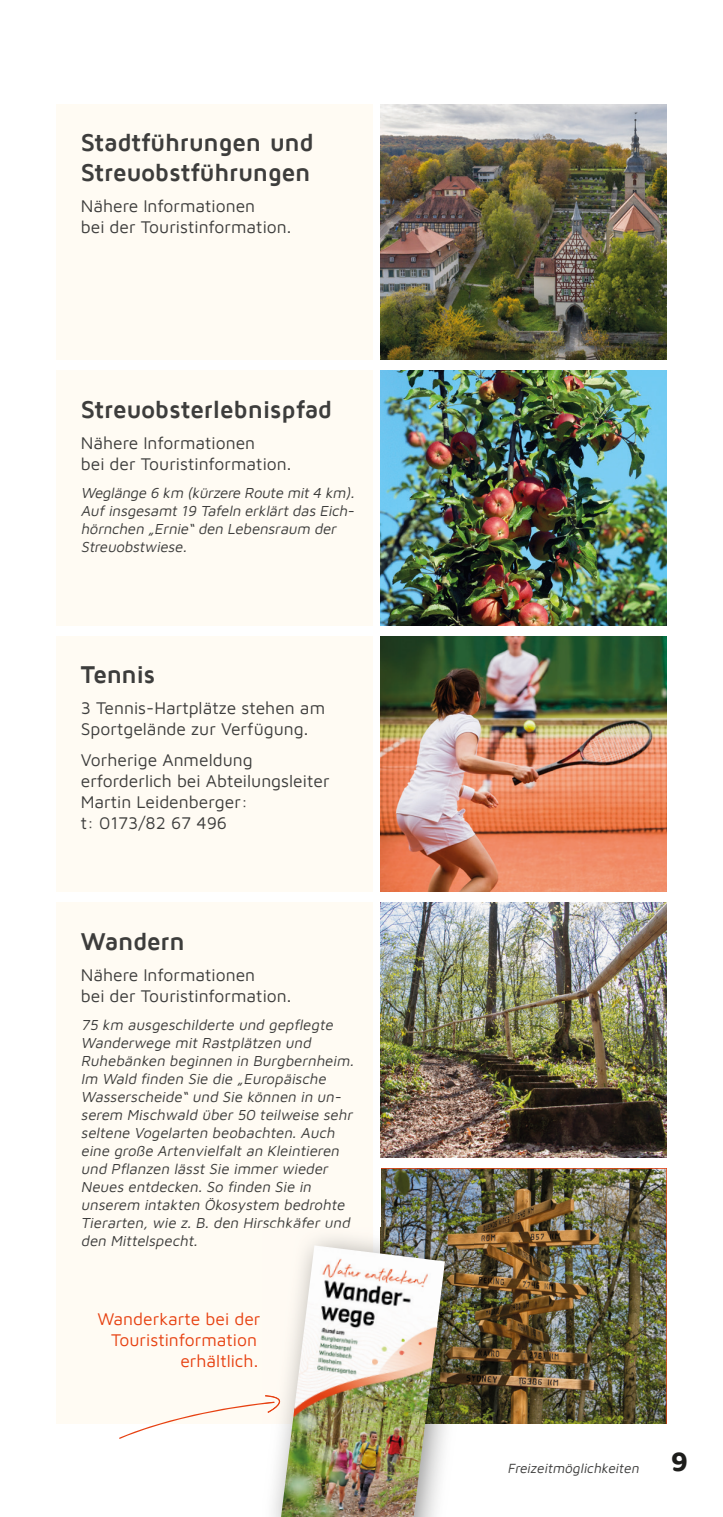
<style>
.page{position:relative;width:723px;height:1517px;background:#fff}
.page>*{position:absolute;margin:0;border:0;box-sizing:border-box;transform-origin:0 0}
.t1{font:700 25px/30px "Maven Pro";letter-spacing:-.015em;color:#3d3d3c}
.t2{font:17.5px/21px "Maven Pro";color:#3d3d3c}
.t3{font:17.5px/21px "Maven Pro";color:#e74111;text-align:right}
.t4{font:italic 15px/18px "Maven Pro";color:#3d3d3c}
.t5{font:italic 13.75px "Maven Pro";color:#3d3d3c}
.s1{font-family:"Baloo 2";font-weight:700;font-style:normal;font-size:30px;color:#1d1d1b}
</style>
<div class="page">
<div style="left:57px;top:636px;width:316px;height:255px;background:#fffbf3"></div>
<img style="left:381px;top:636px;width:285px;height:255px">
<div style="left:57px;top:902px;width:316px;height:522px;background:#fffbf3"></div>
<img style="left:381px;top:902px;width:285px;height:255px">
<img style="left:381px;top:1168px;width:285px;height:256px">
<div style="left:57px;top:370px;width:316px;height:255px;background:#fffbf3"></div>
<img style="left:381px;top:370px;width:285px;height:255px">
<div style="left:57px;top:104px;width:316px;height:255px;background:#fffbf3"></div>
<img style="left:381px;top:104px;width:285px;height:255px">
<svg style="left:119px;top:1403px;width:143px;height:36px"></svg>
<img style="left:381px;top:1227px;width:93px;height:197px">
<img style="left:263px;top:1227px;width:87px;height:2px">
<img style="left:262px;top:1395px;width:18px;height:18px">
<img style="left:281px;top:1245px;width:164px;height:272px">
<h1 class="t1" style="left:81px;top:128px;width:234px">Stadtführungen und<br>Streuobstführungen</h1>
<p class="t2" style="left:81px;top:195px;width:212px">Nähere Informationen<br>bei der Touristinformation.</p>
<h1 class="t1" style="left:81px;top:394px;width:253px">Streuobsterlebnispfad</h1>
<p class="t2" style="left:81px;top:431px;width:212px">Nähere Informationen<br>bei der Touristinformation.</p>
<p class="t4" style="left:81px;top:482px;width:278px">Weglänge 6 km (kürzere Route mit4 km).<br>Aufinsgesamt19 Tafeln erklärtdas Eich&shy;hörnchen „Ernie“den Lebensraum der Streuobstwiese.</p>
<h1 class="t1" style="left:81px;top:660px;width:76px">Tennis</h1>
<p class="t2" style="left:81px;top:696px;width:246px">3 Tennis-Hartplätze stehen am<br>Sportgelände zur Verfügung.</p>
<p class="t2" style="left:81px;top:748px;width:250px">Vorherige Anmeldung erforderlich bei Abteilungsleiter<br>Martin Leidenberger:<br>t: 0173/82 67 496</p>
<h1 class="t1" style="left:81px;top:926px;width:106px">Wandern</h1>
<p class="t2" style="left:81px;top:963px;width:212px">Nähere Informationen<br>bei der Touristinformation.</p>
<p class="t4" style="left:81px;top:1014px;width:278px">75 km ausgeschilderte und gepflegte Wanderwege mit Rastplätzen und Ruhebänken beginnen in Burgbernheim.<br>Im Wald finden Sie die „Europäische Wasserscheide“ und Sie können in un&shy;serem Mischwald über 50 teilweise sehr seltene Vogelarten beobachten. Auch eine große Artenvielfalt an Kleintieren und Pflanzen lässt Sie immer wieder Neues entdecken. So finden Sie in unserem intakten Ökosystem bedrohte Tierarten, wie z. B. den Hirschkäfer und den Mittelspecht.</p>
<p class="t3" style="left:97px;top:1307px;width:165px">Wanderkarte bei der<br>Touristinformation erhältlich.</p>
<p class="t5" style="left:507px;top:1458px;width:182px">Freizeitmöglichkeiten <span class="s1">9</span></p>
</div>
